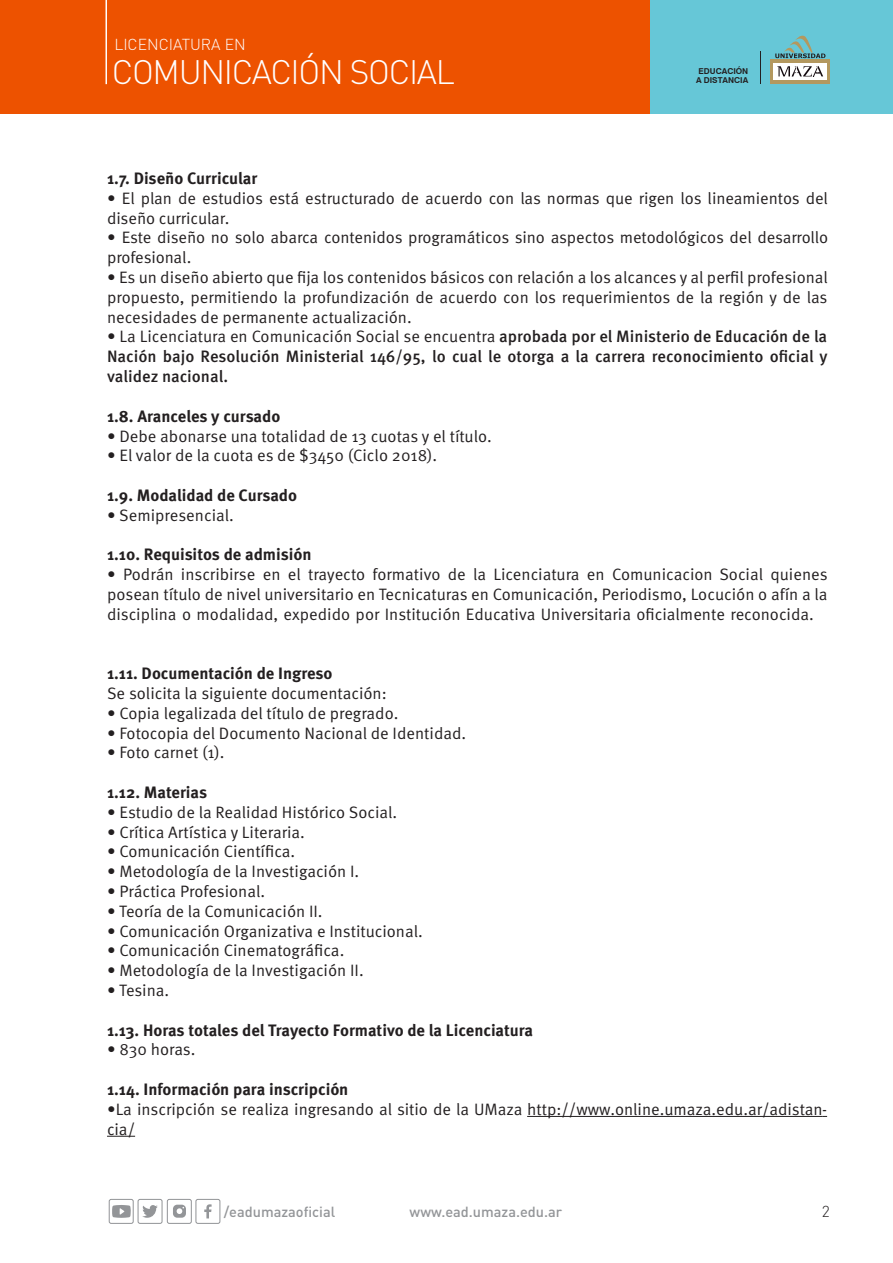
<style>
.page{position:relative;width:893px;height:1263px;background:#fff}
.page>*{position:absolute;margin:0;border:0;box-sizing:border-box;transform-origin:0 0}
.t1{font:300 33.6px "DIN Pro";letter-spacing:-.04em;color:#fff}
.t2{font:16.5px/19.8px "Meta Pro";letter-spacing:-.005em;color:#231f20}
.t3{font:700 16.5px "Meta Pro";color:#231f20}
.t4{font:500 16.5px/19.8px "Meta Pro";color:#231f20;text-align:justify}
.t5{font:300 15.75px "DIN Pro";color:#fff}
.t6{font:300 15.75px "DIN Pro";color:#231f20}
.t7{font:500 14.55px "DIN Pro";color:#939598}
.t8{font:700 8.1px/9px "Swiss 721 BT";color:#231f20;text-align:center}
.s1{font-weight:400}
</style>
<div class="page">
<div style="left:0;top:0;width:893px;height:114px;background:#66c7d7"></div>
<hr style="left:527px;top:1116px;width:295px;height:1px;background:#231f20">
<svg style="left:107px;top:1136px;width:28px;height:1px"></svg>
<div style="left:0;top:0;width:649px;height:114px;background:#ed5200"></div>
<hr style="left:105px;top:0;width:2px;height:84px;background:#fff">
<hr style="left:760px;top:51px;width:1px;height:33px;background:#231f20">
<div style="left:770px;top:59px;width:60px;height:25px;background:#b3985f"></div>
<div style="left:774px;top:63px;width:53px;height:17px;background:#fff"></div>
<svg style="left:777px;top:66px;width:46px;height:11px"></svg>
<svg style="left:775px;top:35px;width:50px;height:23px"></svg>
<div style="left:109px;top:1199px;width:25px;height:25px;border:1px solid #939598;border-radius:2px"></div>
<div style="left:138px;top:1199px;width:25px;height:25px;border:1px solid #939598;border-radius:2px"></div>
<div style="left:195px;top:1199px;width:25px;height:25px;border:1px solid #939598;border-radius:2px"></div>
<div style="left:167px;top:1199px;width:25px;height:25px;border:1px solid #939598;border-radius:2px"></div>
<svg style="left:112px;top:1205px;width:19px;height:13px"></svg>
<svg style="left:142px;top:1205px;width:16px;height:13px"></svg>
<svg style="left:204px;top:1204px;width:8px;height:14px"></svg>
<div style="left:173px;top:1205px;width:13px;height:13px;background:#939598;border-radius:4px"></div>
<svg style="left:177px;top:1207px;width:7px;height:7px"></svg>
<p class="t5" style="left:114px;top:33px;width:133px">LICENCIATURA EN</p>
<h1 class="t1" style="left:112px;top:49px;width:345px">COMUNICACIÓN SOCIAL</h1>
<p class="t8" style="left:696px;top:67px;width:54px">EDUCACIÓN<br>A DISTANCIA</p>
<p class="t3" style="left:107px;top:168px;width:152px">1.7. Diseño Curricular</p>
<p class="t2" style="left:107px;top:189px;width:722px">• El plan de estudios está estructurado de acuerdo con las normas que rigen los lineamientos del diseño curricular.</p>
<p class="t2" style="left:107px;top:228px;width:723px">• Este diseño no solo abarca contenidos programáticos sino aspectos metodológicos del desarrollo profesional.</p>
<p class="t2" style="left:107px;top:268px;width:722px;text-align:justify">• Es un diseño abierto que fija los contenidos básicos con relación a los alcances y al perfil profesional propuesto, permitiendo la profundización de acuerdo con los requerimientos de la región y de las necesidades de permanente actualización.</p>
<p class="t4" style="left:107px;top:327px;width:722px"><span class="s1">• La Licenciatura en Comunicación Social se encuentra</span> aprobada por el Ministerio de Educación de la Nación bajo Resolución Ministerial 146/95, lo cual le otorga a la carrera reconocimiento oficial y validez nacional.</p>
<p class="t3" style="left:107px;top:405px;width:175px">1.8. Aranceles y cursado</p>
<p class="t2" style="left:107px;top:426px;width:386px">• Debe abonarse una totalidad de 13 cuotas y el título.</p>
<p class="t2" style="left:107px;top:446px;width:332px">• El valor de la cuota es de $3450 (Ciclo 2018).</p>
<p class="t3" style="left:107px;top:485px;width:192px">1.9. Modalidad de Cursado</p>
<p class="t2" style="left:107px;top:506px;width:128px">• Semipresencial.</p>
<p class="t3" style="left:107px;top:544px;width:206px">1.10. Requisitos de admisión</p>
<p class="t2" style="left:107px;top:565px;width:722px;text-align:justify">• Podrán inscribirse en el trayecto formativo de la Licenciatura en Comunicacion Social quienes posean título de nivel universitario en Tecnicaturas en Comunicación, Periodismo, Locución o afín a la disciplina o modalidad, expedido por Institución Educativa Universitaria oficialmente reconocida.</p>
<p class="t3" style="left:107px;top:663px;width:227px">1.11. Documentación de Ingreso</p>
<p class="t2" style="left:107px;top:684px;width:281px">Se solicita la siguiente documentación:</p>
<p class="t2" style="left:107px;top:704px;width:293px">• Copia legalizada del título de pregrado.</p>
<p class="t2" style="left:107px;top:723px;width:361px">• Fotocopia del Documento Nacional de Identidad.</p>
<p class="t2" style="left:107px;top:743px;width:119px">• Foto carnet (1).</p>
<p class="t3" style="left:107px;top:782px;width:102px">1.12. Materias</p>
<p class="t2" style="left:107px;top:803px;width:292px">• Estudio de la Realidad Histórico Social.</p>
<p class="t2" style="left:107px;top:822px;width:199px">• Crítica Artística y Literaria.</p>
<p class="t2" style="left:107px;top:842px;width:190px">• Comunicación Científica.</p>
<p class="t2" style="left:107px;top:862px;width:254px">• Metodología de la Investigación I.</p>
<p class="t2" style="left:107px;top:882px;width:160px">• Práctica Profesional.</p>
<p class="t2" style="left:107px;top:902px;width:217px">• Teoría de la Comunicación II.</p>
<p class="t2" style="left:107px;top:921px;width:317px">• Comunicación Organizativa e Institucional.</p>
<p class="t2" style="left:107px;top:941px;width:239px">• Comunicación Cinematográfica.</p>
<p class="t2" style="left:107px;top:961px;width:258px">• Metodología de la Investigación II.</p>
<p class="t2" style="left:107px;top:981px;width:64px">• Tesina.</p>
<p class="t3" style="left:107px;top:1019px;width:428px">1.13. Horas totales del Trayecto Formativo de la Licenciatura</p>
<p class="t2" style="left:107px;top:1040px;width:90px">• 830 horas.</p>
<p class="t3" style="left:107px;top:1079px;width:243px">1.14. Información para inscripción</p>
<p class="t2" style="left:107px;top:1100px;width:722px">•La inscripción se realiza ingresando al sitio de la UMaza http://www.online.umaza.edu.ar/adistan&shy;cia/</p>
<p class="t7" style="left:224px;top:1202px;width:113px">/eadumazaoficial</p>
<p class="t7" style="left:410px;top:1202px;width:154px">www.ead.umaza.edu.ar</p>
<p class="t6" style="left:822px;top:1200px;width:10px">2</p>
</div>
